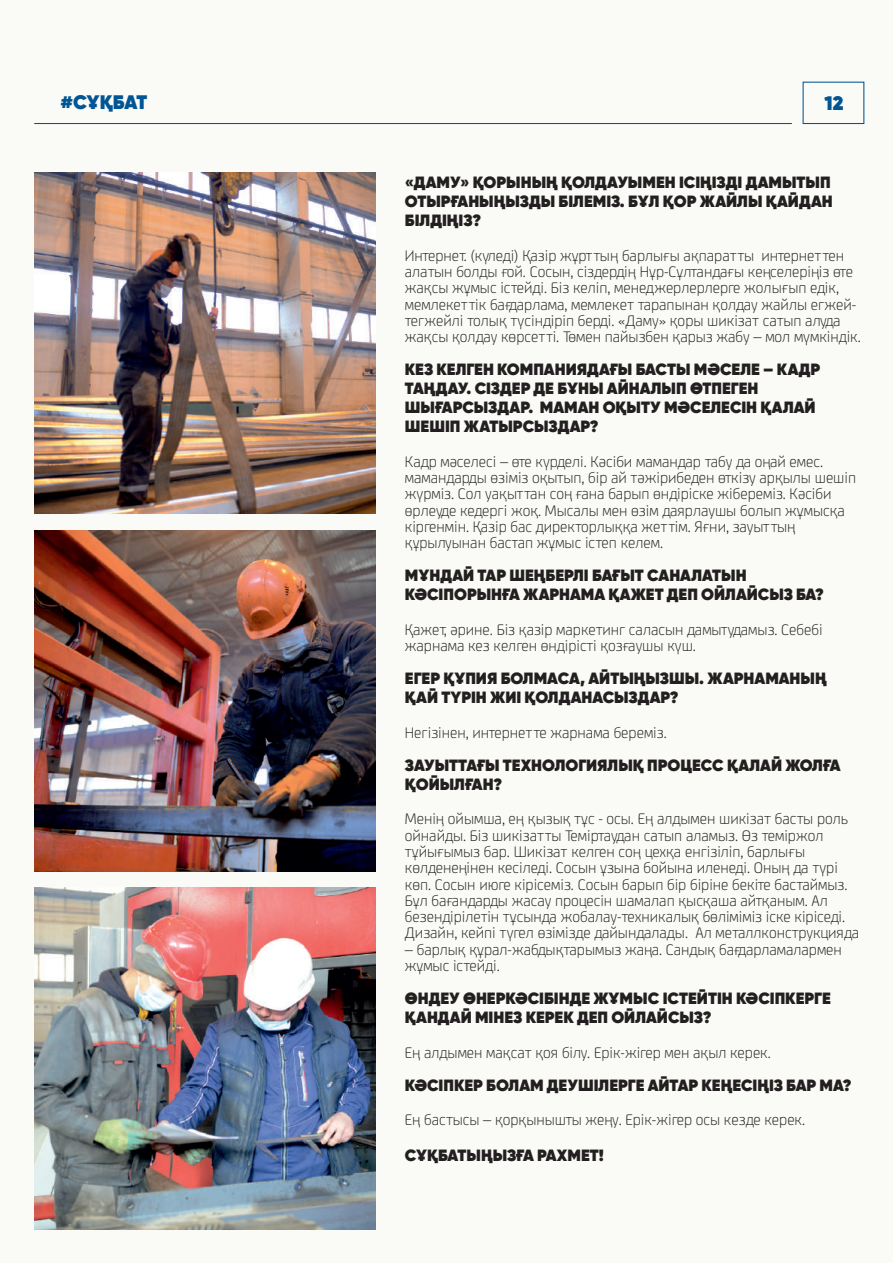
<style>
.page{position:relative;width:893px;height:1263px;background:#fafbf7}
.page>*{position:absolute;margin:0;border:0;box-sizing:border-box;transform-origin:0 0}
.t1{font:800 19.65px "Gilroy";letter-spacing:-.01em;color:#005694}
.t2{font:300 16.35px/16.4px "FS Joey Pro";color:#231f20}
.t3{font:800 16.35px/18.8px "Gilroy";color:#231f20}
</style>
<div class="page">
<div style="left:803px;top:82px;width:61px;height:42px;border:1px solid #005694"></div>
<hr style="left:34px;top:123px;width:758px;height:1px;background:#005694">
<img style="left:34px;top:172px;width:341px;height:342px">
<img style="left:34px;top:530px;width:341px;height:341px">
<img style="left:34px;top:888px;width:341px;height:341px">
<p class="t1" style="left:61px;top:94px;width:88px">#СҰҚБАТ</p>
<p class="t1" style="left:824px;top:94px;width:21px">12</p>
<p class="t3" style="left:405px;top:175px;width:429px">«ДАМУ» ҚОРЫНЫҢ ҚОЛДАУЫМЕН ІСІҢІЗДІ ДАМЫТЫП<br>ОТЫРҒАНЫҢЫЗДЫ БІЛЕМІЗ. БҰЛ ҚОР ЖАЙЛЫ ҚАЙДАН<br>БІЛДІҢІЗ?</p>
<p class="t2" style="left:405px;top:248px;width:457px">Интернет. (күледі) Қазір жұрттың барлығы ақпаратты интернеттен алатын болды ғой. Сосын, сіздердің Нұр-Сұлтандағы кеңселеріңіз өте жақсы жұмыс істейді. Біз келіп, менеджерлерлерге жолығып едік, мемлекеттік бағдарлама, мемлекет тарапынан қолдау жайлы егжей&shy;тегжейлі толық түсіндіріп берді. «Даму» қоры шикізат сатып алуда жақсы қолдау көрсетті. Төмен пайызбен қарыз жабу – мол мүмкіндік.</p>
<p class="t3" style="left:405px;top:362px;width:417px">КЕЗ КЕЛГЕН КОМПАНИЯДАҒЫ БАСТЫ МӘСЕЛЕ – КАДР ТАҢДАУ. СІЗДЕР ДЕ БҰНЫ АЙНАЛЫП ӨТПЕГЕН ШЫҒАРСЫЗДАР. МАМАН ОҚЫТУ МӘСЕЛЕСІН ҚАЛАЙ ШЕШІП ЖАТЫРСЫЗДАР?</p>
<p class="t2" style="left:405px;top:454px;width:453px">Кадр мәселесі – өте күрделі. Кәсіби мамандар табу да оңай емес. мамандарды өзіміз оқытып, бір ай тәжірибеден өткізу арқылы шешіп жүрміз. Сол уақыттан соң ғана барып өндіріске жібереміз. Кәсіби өрлеуде кедергі жоқ. Мысалы мен өзім даярлаушы болып жұмысқа кіргенмін. Қазір бас директорлыққа жеттім. Яғни, зауыттың құрылуынан бастап жұмыс істеп келем.</p>
<p class="t3" style="left:405px;top:567px;width:421px">МҰНДАЙ ТАР ШЕҢБЕРЛІ БАҒЫТ САНАЛАТЫН<br>КӘСІПОРЫНҒА ЖАРНАМА ҚАЖЕТ ДЕП ОЙЛАЙСЫЗ БА?</p>
<p class="t2" style="left:405px;top:622px;width:419px">Қажет, әрине. Біз қазір маркетинг саласын дамытудамыз. Себебі жарнама кез келген өндірісті қозғаушы күш.</p>
<p class="t3" style="left:405px;top:670px;width:423px">ЕГЕР ҚҰПИЯ БОЛМАСА, АЙТЫҢЫЗШЫ. ЖАРНАМАНЫҢ<br>ҚАЙ ТҮРІН ЖИІ ҚОЛДАНАСЫЗДАР?</p>
<p class="t2" style="left:405px;top:725px;width:263px">Негізінен, интернетте жарнама береміз.</p>
<p class="t3" style="left:405px;top:757px;width:437px">ЗАУЫТТАҒЫ ТЕХНОЛОГИЯЛЫҚ ПРОЦЕСС ҚАЛАЙ ЖОЛҒА<br>ҚОЙЫЛҒАН?</p>
<p class="t2" style="left:405px;top:812px;width:456px">Менің ойымша, ең қызық тұс - осы. Ең алдымен шикізат басты роль ойнайды. Біз шикізатты Теміртаудан сатып аламыз. Өз теміржол тұйығымыз бар. Шикізат келген соң цехқа енгізіліп, барлығы көлденеңінен кесіледі. Сосын ұзына бойына иленеді. Оның да түрі көп. Сосын июге кірісеміз. Сосын барып бір біріне бекіте бастаймыз.<br>Бұл бағандарды жасау процесін шамалап қысқаша айтқаным. Ал безендірілетін тұсында жобалау-техникалық бөліміміз іске кіріседі.<br>Дизайн, кейпі түгел өзімізде дайындалады. Ал металлконструкцияда</p>
<p class="t2" style="left:405px;top:942px;width:439px">– барлық құрал-жабдықтарымыз жаңа. Сандық бағдарламалармен жұмыс істейді.</p>
<p class="t3" style="left:405px;top:990px;width:427px">ӨНДЕУ ӨНЕРКӘСІБІНДЕ ЖҰМЫС ІСТЕЙТІН КӘСІПКЕРГЕ<br>ҚАНДАЙ МІНЕЗ КЕРЕК ДЕП ОЙЛАЙСЫЗ?</p>
<p class="t2" style="left:405px;top:1045px;width:367px">Ең алдымен мақсат қоя білу. Ерік-жігер мен ақыл керек.</p>
<p class="t3" style="left:405px;top:1077px;width:448px">КӘСІПКЕР БОЛАМ ДЕУШІЛЕРГЕ АЙТАР КЕҢЕСІҢІЗ БАР МА?</p>
<p class="t2" style="left:405px;top:1113px;width:402px">Ең бастысы – қорқынышты жеңу. Ерік-жігер осы кезде керек.</p>
<p class="t3" style="left:405px;top:1147px;width:200px">СҰҚБАТЫҢЫЗҒА РАХМЕТ!</p>
</div>
